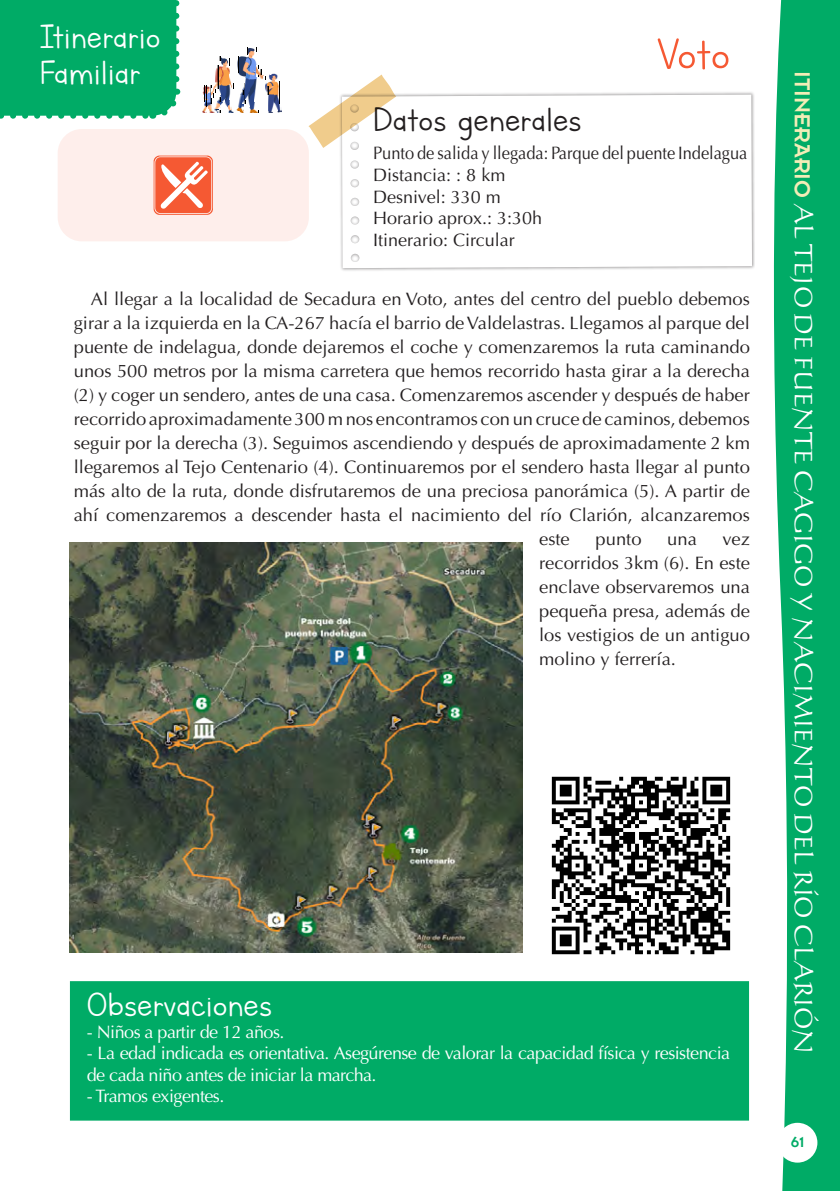
<style>
.page{position:relative;width:840px;height:1191px;background:#fff}
.page>*{position:absolute;margin:0;border:0;box-sizing:border-box;transform-origin:0 0}
.t1{font:52px "Lettersfor Learners";color:#f55933}
.t2{font:40px/36px "Lettersfor Learners";color:#fff}
.t3{font:40px "Lettersfor Learners";color:#231f20}
.t4{font:24px "Calligraphic 421 BT Roman B";color:#fff}
.t5{font:18px/24px "Optima";color:#231f20;text-align:justify}
.t6{font:18px/21.6px "Optima";letter-spacing:-.03em;color:#fff}
.t7{font:18px/21.6px "Optima";color:#231f20;scale:.91 1}
.t8{font:16px "Insignia A";color:#00ab66}
.s1{font-family:"Insignia";color:#f2edb7}
</style>
<div class="page">
<svg style="left:773px;top:0;width:66px;height:1191px;background:#1eb478"></svg>
<div style="left:777px;top:1122px;width:40px;height:40px;background:#fff;border-radius:50%"></div>
<div style="left:0;top:0;width:181px;height:119px;background:#00ab66"></div>
<img style="left:225px;top:59px;width:2px;height:47px">
<img style="left:220px;top:56px;width:2px;height:50px">
<img style="left:222px;top:58px;width:3px;height:44px">
<img style="left:218px;top:65px;width:2px;height:18px">
<svg style="left:202px;top:83px;width:18px;height:30px"></svg>
<img style="left:215px;top:65px;width:3px;height:23px">
<svg style="left:227px;top:47px;width:54px;height:66px"></svg>
<div style="left:338px;top:91px;width:416px;height:180px;background:#231f20;opacity:.46"></div>
<svg style="left:342px;top:95px;width:409px;height:173px"></svg>
<div style="left:58px;top:129px;width:251px;height:112px;background:#feeeeb;border-radius:24px"></div>
<svg style="left:308px;top:75px;width:88px;height:73px"></svg>
<div style="left:70px;top:981px;width:678px;height:139px;background:#00ab66;border:2px solid #00ab66"></div>
<img style="left:69px;top:542px;width:453px;height:410px">
<img style="left:551px;top:776px;width:180px;height:179px">
<svg style="left:153px;top:155px;width:60px;height:60px;background:#f7876b"></svg>
<h2 class="t2" style="left:40px;top:18px;width:122px">Itinerario<br>Familiar</h2>
<h1 class="t1" style="left:656px;top:26px;width:74px">Voto</h1>
<h2 class="t3" style="left:373px;top:98px;width:210px">Datos generales</h2>
<p class="t7" style="left:373px;top:143px;width:412px">Punto de salida y llegada: Parque del puente Indelagua<br>Distancia: : 8 km<br>Desnivel: 330 m<br>Horario aprox.: 3:30h<br>Itinerario: Circular</p>
<p class="t5" style="left:91px;top:287px;width:660px">Al llegar a la localidad de Secadura en Voto, antes del centro del pueblo debemos</p>
<p class="t5" style="left:74px;top:311px;width:677px">girar a la izquierda en la CA-267 hacía el barrio de Valdelastras. Llegamos al parque del</p>
<p class="t5" style="left:74px;top:335px;width:677px">puente de indelagua, donde dejaremos el coche y comenzaremos la ruta caminando</p>
<p class="t5" style="left:74px;top:359px;width:677px">unos 500 metros por la misma carretera que hemos recorrido hasta girar a la derecha</p>
<p class="t5" style="left:74px;top:383px;width:677px">(2) y coger un sendero, antes de una casa. Comenzaremos ascender y después de haber</p>
<p class="t5" style="left:74px;top:407px;width:677px">recorrido aproximadamente 300 m nos encontramos con un cruce de caminos, debemos</p>
<p class="t5" style="left:74px;top:431px;width:677px">seguir por la derecha (3). Seguimos ascendiendo y después de aproximadamente 2 km</p>
<p class="t5" style="left:74px;top:455px;width:677px">llegaremos al Tejo Centenario (4). Continuaremos por el sendero hasta llegar al punto</p>
<p class="t5" style="left:74px;top:479px;width:677px">más alto de la ruta, donde disfrutaremos de una preciosa panorámica (5). A partir de</p>
<p class="t5" style="left:74px;top:503px;width:677px">ahí comenzaremos a descender hasta el nacimiento del río Clarión, alcanzaremos</p>
<p class="t5" style="left:539px;top:527px;width:32px">este</p>
<p class="t5" style="left:595px;top:527px;width:47px">punto</p>
<p class="t5" style="left:667px;top:527px;width:31px">una</p>
<p class="t5" style="left:539px;top:527px;width:212px;text-indent:183px">vez recorridos 3km (6). En este enclave observaremos una pequeña presa, además de los vestigios de un antiguo molino y ferrería.</p>
<h2 class="t2" style="left:87px;top:986px;width:187px">Observaciones</h2>
<p class="t6" style="left:87px;top:1021px;width:199px">- Niños a partir de 12 años.</p>
<p class="t6" style="left:87px;top:1042px;width:644px">- La edad indicada es orientativa. Asegúrense de valorar la capacidad física y resistencia de cada niño antes de iniciar la marcha.</p>
<p class="t6" style="left:87px;top:1085px;width:139px">- Tramos exigentes.</p>
<h3 class="t4" style="left:818px;top:71px;width:984px;rotate:90deg"><span class="s1">ITINERARIO</span> AL TEJO DE FUENTE CAGIGO Y NACIMIENTO DEL RÍO CLARIÓN</h3>
<p class="t8" style="left:790px;top:1133px;width:15px">61</p>
</div>
